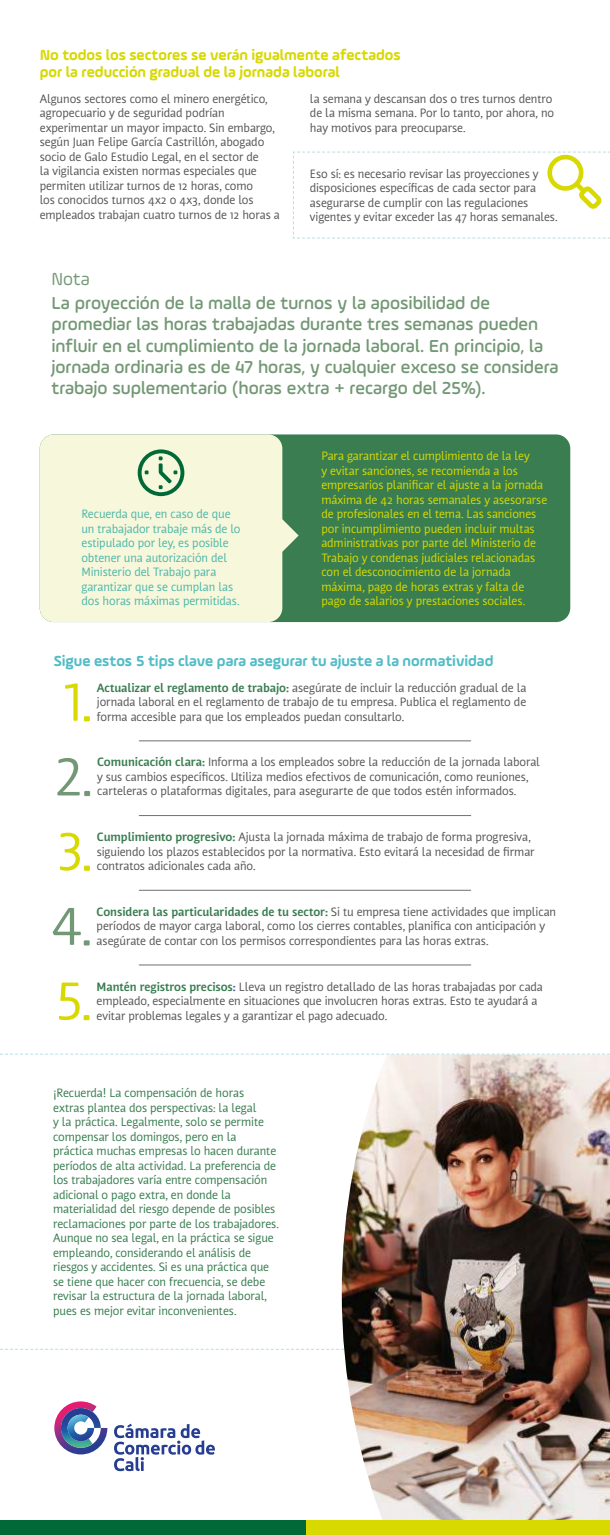
<style>
.page{position:relative;width:610px;height:1535px;background:#fff}
.page>*{position:absolute;margin:0;border:0;box-sizing:border-box;transform-origin:0 0}
.t1{font:52.8px "Nuvo OT";color:#d7d900}
.t2{font:52.8px "Nuvo OT";color:#739875}
.t3{font:500 18.5px/21.4px "Ample Soft";color:#739875}
.t4{font:18.5px "Ample Soft";color:#739875}
.t5{font:700 15.5px/16.6px "Ample Soft";color:#d7d900}
.t6{font:700 15.5px "Ample Soft";color:#52bdc6}
.t7{font:12px/14.5px "Nuvo OT";letter-spacing:-.01em;color:#575656}
.t8{font:12px/14.5px "Nuvo OT";letter-spacing:-.01em;color:#397d50}
.t9{font:12px/14.5px "Nuvo OT";letter-spacing:-.01em;color:#d7d900}
.t10{font:12px/14.5px "Nuvo OT";letter-spacing:-.01em;color:#52bdc6}
.s1{font-weight:700;color:#397d50}
.s2{font-weight:700;color:#4f5ba6}
</style>
<div class="page">
<svg style="left:0;top:1348px;width:339px;height:1px"></svg>
<svg style="left:114px;top:1423px;width:101px;height:48px"></svg>
<svg style="left:54px;top:1401px;width:53px;height:53px"></svg>
<hr style="left:139px;top:740px;width:332px;height:1px;background:#6f6f6e">
<hr style="left:139px;top:815px;width:332px;height:1px;background:#6f6f6e">
<hr style="left:139px;top:890px;width:332px;height:1px;background:#6f6f6e">
<hr style="left:139px;top:964px;width:332px;height:1px;background:#6f6f6e">
<svg style="left:293px;top:151px;width:316px;height:88px"></svg>
<img style="left:341px;top:1054px;width:268px;height:466px">
<div style="left:40px;top:434px;width:530px;height:188px;background:#397d50;border-radius:14px"></div>
<div style="left:40px;top:434px;width:242px;height:188px;background:#f7f7db;border-radius:14px"></div>
<svg style="left:282px;top:519px;width:16px;height:33px"></svg>
<svg style="left:138px;top:449px;width:46px;height:47px"></svg>
<div style="left:304px;top:1520px;width:305px;height:14px;background:#d7d900"></div>
<div style="left:0;top:1520px;width:305px;height:14px;background:#006937"></div>
<svg style="left:0;top:1053px;width:609px;height:1px"></svg>
<p class="t5" style="left:40px;top:47px;width:362px">No todos los sectores se verán igualmente afectados por la reducción gradual de la jornada laboral</p>
<p class="t7" style="left:40px;top:91px;width:242px">Algunos sectores como el minero energético, agropecuario y de seguridad podrían experimentar un mayor impacto. Sin embargo, según Juan Felipe García Castrillón, abogado socio de Galo Estudio Legal, en el sector de<br>la vigilancia existen normas especiales que permiten utilizar turnos de 12 horas, como<br>los conocidos turnos 4x2 o 4x3, donde los empleados trabajan cuatro turnos de 12 horas a</p>
<p class="t7" style="left:310px;top:91px;width:245px">la semana y descansan dos o tres turnos dentro de la misma semana. Por lo tanto, por ahora, no hay motivos para preocuparse.</p>
<p class="t7" style="left:310px;top:166px;width:249px">Eso sí: es necesario revisar las proyecciones y disposiciones específicas de cada sector para asegurarse de cumplir con las regulaciones vigentes y evitar exceder las 47 horas semanales.</p>
<h2 class="t4" style="left:51px;top:267px;width:40px">Nota</h2>
<p class="t3" style="left:51px;top:292px;width:508px">La proyección de la malla de turnos y la aposibilidad de promediar las horas trabajadas durante tres semanas pueden influir en el cumplimiento de la jornada laboral. En principio, la jornada ordinaria es de 47 horas, y cualquier exceso se considera trabajo suplementario (horas extra + recargo del 25%).</p>
<p class="t10" style="left:81px;top:506px;width:160px">Recuerda que, en caso de que un trabajador trabaje más de lo estipulado por ley, es posible obtener una autorización del<br>Ministerio del Trabajo para garantizar que se cumplan las dos horas máximas permitidas.</p>
<p class="t9" style="left:321px;top:448px;width:227px">Para garantizar el cumplimiento de la ley<br>y evitar sanciones, se recomienda a los empresarios planificar el ajuste a la jornada máxima de 42 horas semanales y asesorarse de profesionales en el tema. Las sanciones por incumplimiento pueden incluir multas administrativas por parte del Ministerio de Trabajo y condenas judiciales relacionadas con el desconocimiento de la jornada máxima, pago de horas extras y falta de pago de salarios y prestaciones sociales.</p>
<p class="t6" style="left:54px;top:651px;width:441px">Sigue estos 5 tips clave para asegurar tu ajuste a la normatividad</p>
<h1 class="t1" style="left:66px;top:671px;width:27px">1.</h1>
<p class="t7" style="left:97px;top:680px;width:431px;text-align:justify"><span class="s1">Actualizar el reglamento de trabajo:</span> asegúrate de incluir la reducción gradual de la jornada laboral en el reglamento de trabajo de tu empresa. Publica el reglamento de forma accesible para que los empleados puedan consultarlo.</p>
<h1 class="t2" style="left:55px;top:746px;width:38px">2.</h1>
<p class="t7" style="left:97px;top:755px;width:444px"><span class="s1">Comunicación clara:</span> Informa a los empleados sobre la reducción de la jornada laboral y sus cambios específicos. Utiliza medios efectivos de comunicación, como reuniones, carteleras o plataformas digitales, para asegurarte de que todos estén informados.</p>
<h1 class="t1" style="left:58px;top:820px;width:35px">3.</h1>
<p class="t7" style="left:97px;top:829px;width:439px"><span class="s1">Cumplimiento progresivo:</span> Ajusta la jornada máxima de trabajo de forma progresiva, siguiendo los plazos establecidos por la normativa. Esto evitará la necesidad de firmar contratos adicionales cada año.</p>
<h1 class="t2" style="left:52px;top:895px;width:41px">4.</h1>
<p class="t7" style="left:97px;top:904px;width:461px"><span class="s1">Considera las particularidades de tu sector:</span> Si tu empresa tiene actividades que implican períodos de mayor carga laboral, como los cierres contables, planifica con anticipación y asegúrate de contar con los permisos correspondientes para las horas extras.</p>
<h1 class="t1" style="left:57px;top:970px;width:36px">5.</h1>
<p class="t7" style="left:96px;top:979px;width:448px"><span class="s1">Mantén registros precisos</span><span class="s2">:</span> Lleva un registro detallado de las horas trabajadas por cada empleado, especialmente en situaciones que involucren horas extras. Esto te ayudará a evitar problemas legales y a garantizar el pago adecuado.</p>
<p class="t8" style="left:53px;top:1085px;width:227px">¡Recuerda! La compensación de horas<br>extras plantea dos perspectivas: la legal<br>y la práctica. Legalmente, solo se permite compensar los domingos, pero en la práctica muchas empresas lo hacen durante períodos de alta actividad. La preferencia de los trabajadores varía entre compensación adicional o pago extra, en donde la materialidad del riesgo depende de posibles reclamaciones por parte de los trabajadores.<br>Aunque no sea legal, en la práctica se sigue empleando, considerando el análisis de riesgos y accidentes. Si es una práctica que se tiene que hacer con frecuencia, se debe revisar la estructura de la jornada laboral, pues es mejor evitar inconvenientes.</p>
</div>
